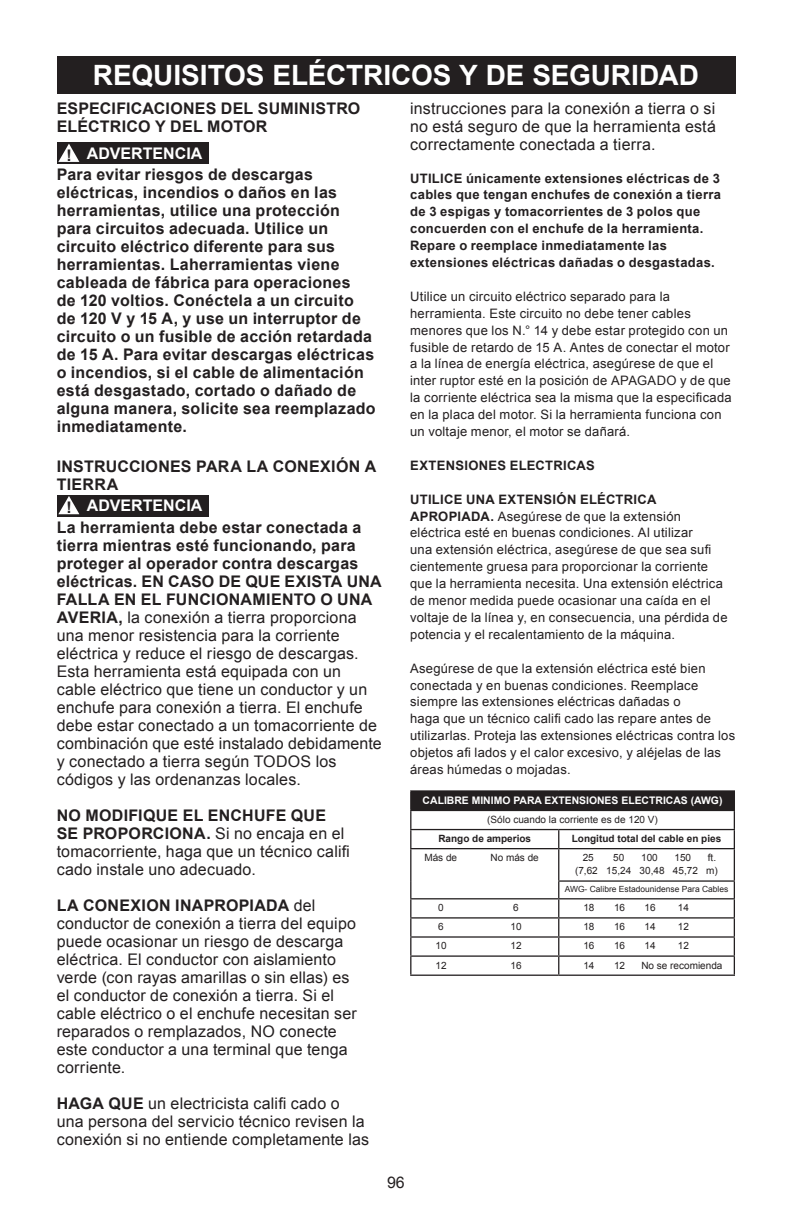
<style>
.page{position:relative;width:792px;height:1224px;background:#fff}
.page>*{position:absolute;margin:0;border:0;box-sizing:border-box;transform-origin:0 0}
.t1{font:700 28px "Arial";color:#fff}
.t2{font:16px/18px "Arial";letter-spacing:.01em;color:#231f20}
.t3{font:700 16px/18px "Arial";letter-spacing:.02em;color:#231f20}
.t4{font:700 16px "Arial";color:#fff}
.t5{font:13px/16.8px "Arial";letter-spacing:.02em;color:#231f20}
.t6{font:700 13px/16.8px "Arial";letter-spacing:.025em;color:#231f20}
.t7{font:700 10.4px "Arial";color:#fff}
.t8{font:10px/13.2px "Arial";color:#231f20;text-align:right}
.t9{font:700 10px "Arial";color:#231f20}
.t10{font:8.4px "Arial";color:#231f20}
.s1{font-weight:700}
.s2{color:#231f20}
</style>
<div class="page">
<div style="left:57px;top:57px;width:678px;height:37px;background:#231f20"></div>
<div style="left:57px;top:142px;width:152px;height:22px;background:#231f20"></div>
<svg style="left:58px;top:144px;width:21px;height:18px"></svg>
<div style="left:57px;top:495px;width:152px;height:22px;background:#231f20"></div>
<svg style="left:58px;top:496px;width:21px;height:18px"></svg>
<div style="left:411px;top:791px;width:323px;height:19px;background:#231f20"></div>
<hr style="left:410px;top:790px;width:149px;height:2px;background:#231f20">
<hr style="left:559px;top:790px;width:176px;height:2px;background:#231f20">
<hr style="left:410px;top:810px;width:149px;height:1px;background:#231f20">
<hr style="left:559px;top:810px;width:176px;height:1px;background:#231f20">
<hr style="left:410px;top:849px;width:1px;height:32px;background:#231f20">
<hr style="left:558px;top:849px;width:1px;height:31px;background:#231f20">
<hr style="left:734px;top:849px;width:1px;height:31px;background:#231f20">
<hr style="left:558px;top:880px;width:177px;height:2px;background:#231f20">
<svg style="left:410px;top:881px;width:325px;height:94px"></svg>
<hr style="left:410px;top:975px;width:149px;height:1px;background:#231f20">
<hr style="left:559px;top:975px;width:176px;height:1px;background:#231f20">
<hr style="left:410px;top:829px;width:149px;height:1px;background:#231f20">
<svg style="left:410px;top:792px;width:1px;height:56px"></svg>
<hr style="left:559px;top:829px;width:176px;height:1px;background:#231f20">
<svg style="left:558px;top:830px;width:1px;height:18px"></svg>
<svg style="left:734px;top:792px;width:1px;height:56px"></svg>
<hr style="left:410px;top:848px;width:149px;height:1px;background:#231f20">
<hr style="left:559px;top:848px;width:176px;height:1px;background:#231f20">
<h1 class="t1" style="left:93px;top:57px;width:608px">REQUISITOS ELÉCTRICOS Y DE SEGURIDAD</h1>
<p class="t3" style="left:57px;top:100px;width:305px">ESPECIFICACIONES DEL SUMINISTRO<br>ELÉCTRICO Y DEL MOTOR</p>
<p class="t3" style="left:57px;top:165px;width:321px">Para evitar riesgos de descargas eléctricas, incendios o daños en las herramientas, utilice una protección para circuitos adecuada. Utilice un circuito eléctrico diferente para sus herramientas. Laherramientas viene cableada de fábrica para operaciones<br>de 120 voltios. Conéctela a un circuito de 120 V y 15 A, y use un interruptor de circuito o un fusible de acción retardada de 15 A. Para evitar descargas eléctricas o incendios, si el cable de alimentación está desgastado, cortado o dañado de alguna manera, solicite sea reemplazado inmediatamente.</p>
<p class="t3" style="left:57px;top:458px;width:321px">INSTRUCCIONES PARA LA CONEXIÓN A<br>TIERRA</p>
<p class="t2" style="left:57px;top:518px;width:327px"><span class="s1">La herramienta debe estar conectada a tierra mientras esté funcionando, para proteger al operador contra descargas eléctricas. EN CASO DE QUE EXISTA UNA FALLA EN EL FUNCIONAMIENTO O UNA AVERIA,</span> la conexión a tierra proporciona una menor resistencia para la corriente eléctrica y reduce el riesgo de descargas.<br>Esta herramienta está equipada con un cable eléctrico que tiene un conductor y un enchufe para conexión a tierra. El enchufe debe estar conectado a un tomacorriente de combinación que esté instalado debidamente y conectado a tierra según TODOS los códigos y las ordenanzas locales.</p>
<p class="t2" style="left:57px;top:806px;width:295px"><span class="s1">NO MODIFIQUE EL ENCHUFE QUE<br>SE PROPORCIONA.</span> Si no encaja en el tomacorriente, haga que un técnico califi cado instale uno adecuado.</p>
<p class="t2" style="left:57px;top:896px;width:302px"><span class="s1">LA CONEXION INAPROPIADA</span> del conductor de conexión a tierra del equipo puede ocasionar un riesgo de descarga eléctrica. El conductor con aislamiento verde (con rayas amarillas o sin ellas) es el conductor de conexión a tierra. Si el cable eléctrico o el enchufe necesitan ser reparados o remplazados, NO conecte este conductor a una terminal que tenga corriente.</p>
<p class="t2" style="left:57px;top:1094px;width:314px"><span class="s1">HAGA QUE</span> un electricista califi cado o una persona del servicio técnico revisen la conexión si no entiende completamente las</p>
<p class="t2" style="left:410px;top:100px;width:307px;text-align:justify">instrucciones para la conexión a tierra o si no está seguro de que la herramienta está correctamente conectada a tierra.</p>
<p class="t6" style="left:410px;top:170px;width:313px">UTILICE únicamente extensiones eléctricas de 3 cables que tengan enchufes de conexión a tierra de 3 espigas y tomacorrientes de 3 polos que concuerden con el enchufe de la herramienta.<br>Repare o reemplace inmediatamente las extensiones eléctricas dañadas o desgastadas.</p>
<p class="t5" style="left:410px;top:288px;width:323px">Utilice un circuito eléctrico separado para la herramienta. Este circuito no debe tener cables menores que los N.° 14 y debe estar protegido con un fusible de retardo de 15 A. Antes de conectar el motor a la línea de energía eléctrica, asegúrese de que el inter ruptor esté en la posición de APAGADO y de que la corriente eléctrica sea la misma que la especificada en la placa del motor. Si la herramienta funciona con un voltaje menor, el motor se dañará.</p>
<p class="t6" style="left:410px;top:457px;width:186px">EXTENSIONES ELECTRICAS</p>
<p class="t5" style="left:410px;top:491px;width:319px"><span class="s1">UTILICE UNA EXTENSIÓN ELÉCTRICA APROPIADA.</span> Asegúrese de que la extensión eléctrica esté en buenas condiciones. Al utilizar<br>una extensión eléctrica, asegúrese de que sea sufi cientemente gruesa para proporcionar la corriente que la herramienta necesita. Una extensión eléctrica de menor medida puede ocasionar una caída en el voltaje de la línea y, en consecuencia, una pérdida de potencia y el recalentamiento de la máquina.</p>
<p class="t5" style="left:410px;top:660px;width:327px">Asegúrese de que la extensión eléctrica esté bien conectada y en buenas condiciones. Reemplace siempre las extensiones eléctricas dañadas o<br>haga que un técnico califi cado las repare antes de utilizarlas. Proteja las extensiones eléctricas contra los objetos afi lados y el calor excesivo, y aléjelas de las áreas húmedas o mojadas.</p>
<p class="t4" style="left:67px;top:143px;width:137px"><span class="s2">!</span> ADVERTENCIA</p>
<p class="t4" style="left:67px;top:495px;width:137px"><span class="s2">!</span> ADVERTENCIA</p>
<p class="t7" style="left:423px;top:793px;width:301px">CALIBRE MINIMO PARA EXTENSIONES ELECTRICAS (AWG)</p>
<p class="t8" style="left:487px;top:813px;width:172px">(Sólo cuando la corriente es de 120 V)</p>
<p class="t9" style="left:438px;top:832px;width:94px">Rango de amperios</p>
<p class="t9" style="left:572px;top:832px;width:151px">Longitud total del cable en pies</p>
<p class="t8" style="left:424px;top:851px;width:34px">Más de</p>
<p class="t8" style="left:491px;top:851px;width:50px">No más de</p>
<p class="t8" style="left:583px;top:851px;width:13px">25</p>
<p class="t8" style="left:613px;top:851px;width:13px">50</p>
<p class="t8" style="left:641px;top:851px;width:18px">100</p>
<p class="t8" style="left:674px;top:851px;width:18px">150</p>
<p class="t8" style="left:575px;top:851px;width:144px">ft.<br>(7,62 15,24 30,48 45,72 m)</p>
<p class="t10" style="left:565px;top:884px;width:165px">AWG- Calibre Estadounidense Para Cables</p>
<p class="t8" style="left:438px;top:901px;width:7px">0</p>
<p class="t8" style="left:513px;top:901px;width:7px">6</p>
<p class="t8" style="left:583px;top:901px;width:13px">18</p>
<p class="t8" style="left:614px;top:901px;width:13px">16</p>
<p class="t8" style="left:645px;top:901px;width:13px">16</p>
<p class="t8" style="left:678px;top:901px;width:13px">14</p>
<p class="t8" style="left:438px;top:920px;width:7px">6</p>
<p class="t8" style="left:511px;top:920px;width:13px">10</p>
<p class="t8" style="left:583px;top:920px;width:13px">18</p>
<p class="t8" style="left:614px;top:920px;width:13px">16</p>
<p class="t8" style="left:645px;top:920px;width:13px">14</p>
<p class="t8" style="left:678px;top:920px;width:13px">12</p>
<p class="t8" style="left:435px;top:939px;width:13px">10</p>
<p class="t8" style="left:511px;top:939px;width:13px">12</p>
<p class="t8" style="left:583px;top:939px;width:13px">16</p>
<p class="t8" style="left:614px;top:939px;width:13px">16</p>
<p class="t8" style="left:645px;top:939px;width:13px">14</p>
<p class="t8" style="left:678px;top:939px;width:13px">12</p>
<p class="t8" style="left:435px;top:959px;width:13px">12</p>
<p class="t8" style="left:511px;top:959px;width:13px">16</p>
<p class="t8" style="left:583px;top:959px;width:13px">14</p>
<p class="t8" style="left:614px;top:959px;width:13px">12</p>
<p class="t8" style="left:641px;top:959px;width:83px">No se recomienda</p>
<p class="t2" style="left:387px;top:1173px;width:19px">96</p>
</div>
